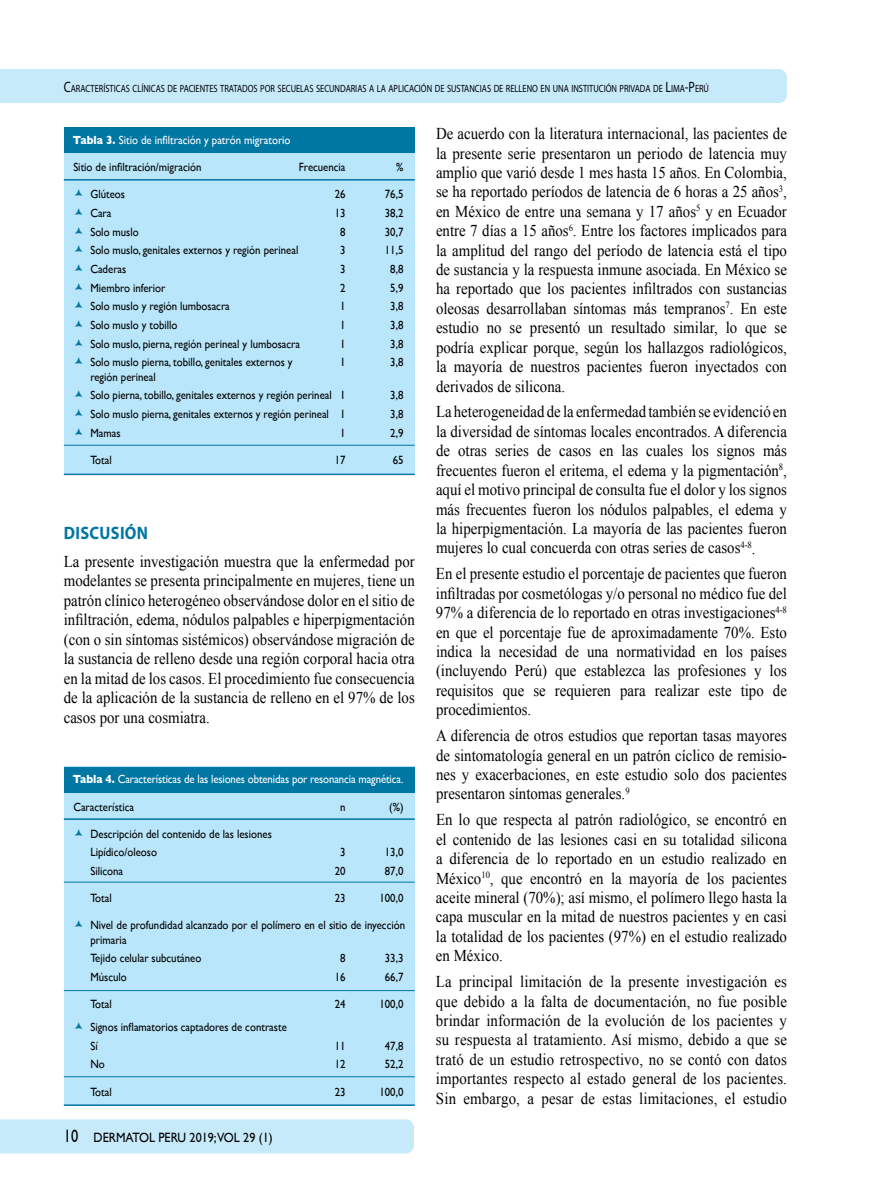
<style>
.page{position:relative;width:872px;height:1191px;background:#fff}
.page>*{position:absolute;margin:0;border:0;box-sizing:border-box;transform-origin:0 0}
.t1{font:700 18px "Myriad Pro";letter-spacing:.02em;color:#0076a3;scale:.9 1}
.t2{font:16.5px/19.4px "Times New Roman";color:#000;text-align:justify;scale:.9 1}
.t3{font:13.5px "Gill Sans";color:#000;scale:.9 1}
.t4{font:12px/18.6px "Gill Sans";color:#000;scale:.9 1}
.t5{font:12px "Gill Sans";letter-spacing:-.01em;color:#fff;scale:.9 1}
.t6{font:10.5px "Myriad Pro";color:#000;scale:.8 1}
.s1{font-size:15px}
.s2{font-weight:700}
.s3{font-size:18px}
</style>
<div class="page">
<div style="left:0;top:69px;width:787px;height:34px;background:#c7eafb"></div>
<div style="left:0;top:1119px;width:414px;height:34px;background:#c7eafb"></div>
<div style="left:64px;top:128px;width:351px;height:347px;background:#b9e6fa"></div>
<div style="left:64px;top:767px;width:351px;height:339px;background:#b9e6fa"></div>
<div style="left:64px;top:128px;width:351px;height:25px;background:#0076a3"></div>
<div style="left:64px;top:767px;width:351px;height:25px;background:#0076a3"></div>
<hr style="left:64px;top:179px;width:351px;height:2px;background:#0076a3">
<hr style="left:64px;top:818px;width:351px;height:2px;background:#0076a3">
<hr style="left:64px;top:445px;width:351px;height:1px;background:#0076a3">
<hr style="left:64px;top:1076px;width:351px;height:1px;background:#0076a3">
<hr style="left:64px;top:881px;width:351px;height:1px;background:#0076a3">
<hr style="left:64px;top:990px;width:351px;height:1px;background:#0076a3">
<hr style="left:64px;top:473px;width:351px;height:2px;background:#0076a3">
<hr style="left:64px;top:1104px;width:351px;height:2px;background:#0076a3">
<p class="t6" style="left:64px;top:82px;width:808px"><span class="s1">C</span>ARACTERÍSTICAS CLÍNICAS DE PACIENTES TRATADOS POR SECUELAS SECUNDARIAS A LA APLICACIÓN DE SUSTANCIAS DE RELLENO EN UNA INSTITUCIÓN PRIVADA DE <span class="s1">L</span>IMA<span class="s1">-P</span>ERÚ</p>
<p class="t5" style="left:73px;top:133px;width:243px"><span class="s2">Tabla 3.</span> Sitio de infiltración y patrón migratorio</p>
<p class="t4" style="left:73px;top:158px;width:144px">Sitio de infiltración/migración</p>
<p class="t4" style="left:299px;top:158px;width:53px">Frecuencia</p>
<p class="t4" style="left:396px;top:158px;width:10px">%</p>
<p class="t4" style="left:90px;top:185px;width:40px">Glúteos</p>
<p class="t4" style="left:335px;top:185px;width:14px">26</p>
<p class="t4" style="left:385px;top:185px;width:22px">76,5</p>
<p class="t4" style="left:90px;top:203px;width:25px">Cara</p>
<p class="t4" style="left:335px;top:203px;width:14px">13</p>
<p class="t4" style="left:385px;top:203px;width:22px">38,2</p>
<p class="t4" style="left:90px;top:222px;width:55px">Solo muslo</p>
<p class="t4" style="left:340px;top:222px;width:8px">8</p>
<p class="t4" style="left:385px;top:222px;width:22px">30,7</p>
<p class="t4" style="left:90px;top:241px;width:233px">Solo muslo, genitales externos y región perineal</p>
<p class="t4" style="left:340px;top:241px;width:8px">3</p>
<p class="t4" style="left:385px;top:241px;width:22px">11,5</p>
<p class="t4" style="left:90px;top:259px;width:41px">Caderas</p>
<p class="t4" style="left:340px;top:259px;width:8px">3</p>
<p class="t4" style="left:390px;top:259px;width:16px">8,8</p>
<p class="t4" style="left:90px;top:278px;width:85px">Miembro inferior</p>
<p class="t4" style="left:340px;top:278px;width:8px">2</p>
<p class="t4" style="left:390px;top:278px;width:16px">5,9</p>
<p class="t4" style="left:90px;top:297px;width:156px">Solo muslo y región lumbosacra</p>
<p class="t4" style="left:340px;top:297px;width:8px">1</p>
<p class="t4" style="left:390px;top:297px;width:16px">3,8</p>
<p class="t4" style="left:90px;top:315px;width:98px">Solo muslo y tobillo</p>
<p class="t4" style="left:340px;top:315px;width:8px">1</p>
<p class="t4" style="left:390px;top:315px;width:16px">3,8</p>
<p class="t4" style="left:90px;top:334px;width:235px">Solo muslo, pierna, región perineal y lumbosacra</p>
<p class="t4" style="left:340px;top:334px;width:8px">1</p>
<p class="t4" style="left:390px;top:334px;width:16px">3,8</p>
<p class="t4" style="left:90px;top:353px;width:226px">Solo muslo pierna, tobillo, genitales externos y</p>
<p class="t4" style="left:340px;top:353px;width:8px">1</p>
<p class="t4" style="left:390px;top:353px;width:16px">3,8</p>
<p class="t4" style="left:90px;top:367px;width:285px">región perineal<br>Solo pierna, tobillo, genitales externos y región perineal 1</p>
<p class="t4" style="left:390px;top:386px;width:16px">3,8</p>
<p class="t4" style="left:90px;top:404px;width:285px">Solo muslo pierna, genitales externos y región perineal 1</p>
<p class="t4" style="left:390px;top:404px;width:16px">3,8</p>
<p class="t4" style="left:90px;top:423px;width:35px">Mamas</p>
<p class="t4" style="left:340px;top:423px;width:8px">1</p>
<p class="t4" style="left:390px;top:423px;width:16px">2,9</p>
<p class="t4" style="left:90px;top:450px;width:25px">Total</p>
<p class="t4" style="left:335px;top:450px;width:14px">17</p>
<p class="t4" style="left:393px;top:450px;width:14px">65</p>
<p class="t1" style="left:64px;top:521px;width:95px">DISCUSIÓN</p>
<p class="t2" style="left:64px;top:551px;width:391px">La presente investigación muestra que la enfermedad por modelantes se presenta principalmente en mujeres, tiene un patrón clínico heterogéneo observándose dolor en el sitio de infiltración, edema, nódulos palpables e hiperpigmentación (con o sin síntomas sistémicos) observándose migración de la sustancia de relleno desde una región corporal hacia otra en la mitad de los casos. El procedimiento fue consecuencia de la aplicación de la sustancia de relleno en el 97% de los casos por una cosmiatra.</p>
<p class="t5" style="left:73px;top:772px;width:369px"><span class="s2">Tabla 4.</span> Características de las lesiones obtenidas por resonancia magnética.</p>
<p class="t4" style="left:73px;top:797px;width:69px">Característica</p>
<p class="t4" style="left:340px;top:797px;width:8px">n</p>
<p class="t4" style="left:389px;top:797px;width:17px">(%)</p>
<p class="t4" style="left:90px;top:824px;width:203px">Descripción del contenido de las lesiones<br>Lipídico/oleoso</p>
<p class="t4" style="left:340px;top:843px;width:8px">3</p>
<p class="t4" style="left:385px;top:843px;width:22px">13,0</p>
<p class="t4" style="left:90px;top:861px;width:38px">Silicona</p>
<p class="t4" style="left:335px;top:861px;width:14px">20</p>
<p class="t4" style="left:385px;top:861px;width:22px">87,0</p>
<p class="t4" style="left:90px;top:888px;width:25px">Total</p>
<p class="t4" style="left:335px;top:888px;width:14px">23</p>
<p class="t4" style="left:379px;top:888px;width:28px">100,0</p>
<p class="t4" style="left:90px;top:918px;width:351px;line-height:14.4px">Nivel de profundidad alcanzado por el polímero en el sitio de inyección primaria</p>
<p class="t4" style="left:90px;top:949px;width:125px">Tejido celular subcutáneo</p>
<p class="t4" style="left:340px;top:949px;width:8px">8</p>
<p class="t4" style="left:385px;top:949px;width:22px">33,3</p>
<p class="t4" style="left:90px;top:967px;width:42px">Músculo</p>
<p class="t4" style="left:335px;top:967px;width:14px">16</p>
<p class="t4" style="left:385px;top:967px;width:22px">66,7</p>
<p class="t4" style="left:90px;top:994px;width:25px">Total</p>
<p class="t4" style="left:335px;top:994px;width:14px">24</p>
<p class="t4" style="left:379px;top:994px;width:28px">100,0</p>
<p class="t4" style="left:90px;top:1017px;width:220px">Signos inflamatorios captadores de contraste<br>Sí</p>
<p class="t4" style="left:335px;top:1036px;width:14px">11</p>
<p class="t4" style="left:385px;top:1036px;width:22px">47,8</p>
<p class="t4" style="left:90px;top:1055px;width:17px">No</p>
<p class="t4" style="left:335px;top:1055px;width:14px">12</p>
<p class="t4" style="left:385px;top:1055px;width:22px">52,2</p>
<p class="t4" style="left:90px;top:1082px;width:25px">Total</p>
<p class="t4" style="left:335px;top:1082px;width:14px">23</p>
<p class="t4" style="left:379px;top:1082px;width:28px">100,0</p>
<p class="t3" style="left:64px;top:1129px;width:234px"><span class="s3">10</span> DERMATOL PERU 2019;VOL 29 (1)</p>
<p class="t2" style="left:436px;top:124px;width:391px">De acuerdo con la literatura internacional, las pacientes de la presente serie presentaron un periodo de latencia muy amplio que varió desde 1 mes hasta 15 años. En Colombia, se ha reportado períodos de latencia de 6 horas a 25 años<sup>3</sup>, en México de entre una semana y 17 años<sup>5</sup> y en Ecuador entre 7 días a 15 años<sup>6</sup>. Entre los factores implicados para la amplitud del rango del período de latencia está el tipo de sustancia y la respuesta inmune asociada. En México se ha reportado que los pacientes infiltrados con sustancias oleosas desarrollaban síntomas más tempranos<sup>7</sup>. En este estudio no se presentó un resultado similar, lo que se podría explicar porque, según los hallazgos radiológicos, la mayoría de nuestros pacientes fueron inyectados con derivados de silicona.</p>
<p class="t2" style="left:436px;top:402px;width:391px">La heterogeneidad de la enfermedad también se evidenció en la diversidad de síntomas locales encontrados. A diferencia de otras series de casos en las cuales los signos más frecuentes fueron el eritema, el edema y la pigmentación<sup>8</sup>, aquí el motivo principal de consulta fue el dolor y los signos más frecuentes fueron los nódulos palpables, el edema y la hiperpigmentación. La mayoría de las pacientes fueron mujeres lo cual concuerda con otras series de casos<sup>4-8</sup>.</p>
<p class="t2" style="left:436px;top:564px;width:391px">En el presente estudio el porcentaje de pacientes que fueron infiltradas por cosmetólogas y/o personal no médico fue del 97% a diferencia de lo reportado en otras investigaciones<sup>4-8 </sup>en que el porcentaje fue de aproximadamente 70%. Esto indica la necesidad de una normatividad en los países (incluyendo Perú) que establezca las profesiones y los requisitos que se requieren para realizar este tipo de procedimientos.</p>
<p class="t2" style="left:436px;top:725px;width:391px">A diferencia de otros estudios que reportan tasas mayores de sintomatología general en un patrón cíclico de remisio&shy;nes y exacerbaciones, en este estudio solo dos pacientes presentaron síntomas generales.<sup>9</sup></p>
<p class="t2" style="left:436px;top:810px;width:391px">En lo que respecta al patrón radiológico, se encontró en el contenido de las lesiones casi en su totalidad silicona a diferencia de lo reportado en un estudio realizado en México<sup>10</sup>, que encontró en la mayoría de los pacientes aceite mineral (70%); así mismo, el polímero llego hasta la capa muscular en la mitad de nuestros pacientes y en casi la totalidad de los pacientes (97%) en el estudio realizado en México.</p>
<p class="t2" style="left:436px;top:971px;width:391px">La principal limitación de la presente investigación es que debido a la falta de documentación, no fue posible brindar información de la evolución de los pacientes y su respuesta al tratamiento. Así mismo, debido a que se trató de un estudio retrospectivo, no se contó con datos importantes respecto al estado general de los pacientes.<br>Sin embargo, a pesar de estas limitaciones, el estudio</p>
</div>
